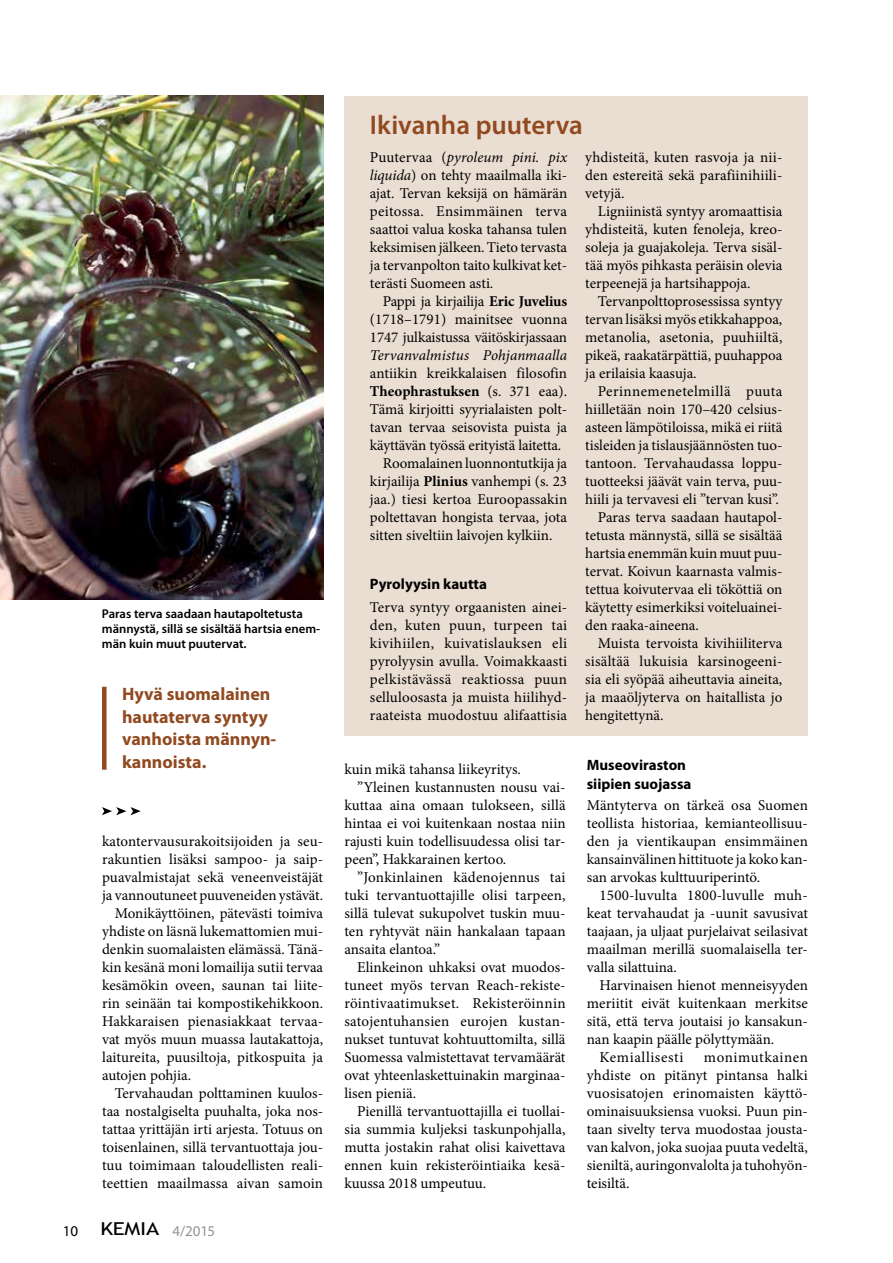
<style>
.page{position:relative;width:893px;height:1263px;background:#fff}
.page>*{position:absolute;margin:0;border:0;box-sizing:border-box;transform-origin:0 0}
.t1{font:600 27px "Myriad Pro";color:#914a20}
.t2{font:700 18px/22.5px "Myriad Pro";color:#914a20}
.t3{font:15px/18px "Minion Pro";color:#000;text-align:justify}
.t4{font:700 15px/18.9px "Myriad Pro";color:#000}
.t5{font:15px "Minion Pro";letter-spacing:.02em;color:#000}
.t6{font:italic 15px "Minion Pro";letter-spacing:.005em;color:#000}
.t7{font:700 15px "Minion Pro";color:#000}
.t8{font:15px "Minion Pro";letter-spacing:.03em;color:#000}
.t9{font:15px "Minion Pro";letter-spacing:.04em;color:#000}
.t10{font:15px "Myriad Pro";color:#939598}
.t11{font:15px "Myriad Pro";color:#000}
.t12{font:600 12.75px/15px "Myriad Pro";color:#000}
.s1{font-family:"Trebuchet MS";font-size:17.85px;color:#000}
.s2{font-style:italic}
.s3{font-weight:700}
.s4{font-weight:400}
</style>
<div class="page">
<img style="left:0;top:96px;width:323px;height:504px">
<div style="left:345px;top:96px;width:463px;height:640px;background:#eaddd2"></div>
<svg style="left:102px;top:807px;width:39px;height:8px"></svg>
<div style="left:102px;top:687px;width:5px;height:83px;background:#914a20"></div>
<p class="t12" style="left:102px;top:607px;width:220px">Paras terva saadaan hautapoltetusta männystä, sillä se sisältää hartsia enem&shy;män kuin muut puutervat.</p>
<p class="t2" style="left:122px;top:683px;width:156px">Hyvä suomalainen hautaterva syntyy vanhoista männyn&shy;kannoista.</p>
<p class="t3" style="left:102px;top:832px;width:223px">katontervausurakoitsijoiden ja seu-</p>
<p class="t3" style="left:102px;top:850px;width:223px">rakuntien lisäksi sampoo- ja saip-</p>
<p class="t3" style="left:102px;top:868px;width:223px">puavalmistajat sekä veneenveistäjät</p>
<p class="t3" style="left:102px;top:886px;width:223px">ja vannoutuneet puuveneiden ystävät.</p>
<p class="t3" style="left:115px;top:904px;width:210px">Monikäyttöinen, pätevästi toimiva</p>
<p class="t3" style="left:102px;top:922px;width:223px">yhdiste on läsnä lukemattomien mui-</p>
<p class="t3" style="left:102px;top:940px;width:223px">denkin suomalaisten elämässä. Tänä-</p>
<p class="t3" style="left:102px;top:958px;width:223px">kin kesänä moni lomailija sutii tervaa</p>
<p class="t3" style="left:102px;top:976px;width:223px">kesämökin oveen, saunan tai liite-</p>
<p class="t3" style="left:102px;top:994px;width:223px">rin seinään tai kompostikehikkoon.</p>
<p class="t3" style="left:102px;top:1012px;width:223px">Hakkaraisen pienasiakkaat tervaa-</p>
<p class="t3" style="left:102px;top:1030px;width:223px">vat myös muun muassa lautakattoja,</p>
<p class="t3" style="left:102px;top:1048px;width:223px">laitureita, puusiltoja, pitkospuita ja</p>
<p class="t3" style="left:102px;top:1066px;width:91px">autojen pohjia.</p>
<p class="t3" style="left:115px;top:1084px;width:210px">Tervahaudan polttaminen kuulos-</p>
<p class="t3" style="left:102px;top:1102px;width:223px">taa nostalgiselta puuhalta, joka nos-</p>
<p class="t3" style="left:102px;top:1120px;width:223px">tattaa yrittäjän irti arjesta. Totuus on</p>
<p class="t3" style="left:102px;top:1138px;width:223px">toisenlainen, sillä tervantuottaja jou-</p>
<p class="t3" style="left:102px;top:1156px;width:223px">tuu toimimaan taloudellisten reali-</p>
<p class="t3" style="left:102px;top:1174px;width:223px">teettien maailmassa aivan samoin</p>
<p class="t11" style="left:63px;top:1222px;width:17px">10</p>
<p class="t10" style="left:100px;top:1222px;width:116px"><span class="s1">KEMIA</span> 4/2015</p>
<h1 class="t1" style="left:370px;top:110px;width:214px">Ikivanha puuterva</h1>
<p class="t3" style="left:370px;top:148px;width:199px">Puutervaa (<span class="s2">pyroleum pini. pix liquida</span>) on tehty maailmalla iki&shy;ajat. Tervan keksijä on hämärän peitossa. Ensimmäinen terva saattoi valua koska tahansa tulen keksimisen jälkeen. Tieto tervasta ja tervanpolton taito kulkivat ket&shy;terästi Suomeen asti.</p>
<p class="t3" style="left:370px;top:292px;width:199px;text-indent:13px">Pappi ja kirjailija <span class="s3">Eric Juvelius </span>(1718–1791) mainitsee vuonna 1747 julkaistussa väitö skirjassaan</p>
<p class="t6" style="left:370px;top:345px;width:199px">Tervanvalmistus Pohjanmaalla</p>
<p class="t3" style="left:370px;top:364px;width:199px">antiikin kreikkalaisen filosofin</p>
<p class="t7" style="left:370px;top:381px;width:199px">Theophrastuksen <span class="s4">(s. 371 eaa).</span></p>
<p class="t3" style="left:370px;top:400px;width:199px">Tämä kirjoitti syyrialaisten polt-</p>
<p class="t3" style="left:370px;top:418px;width:199px">tavan tervaa seisovista puista ja</p>
<p class="t3" style="left:370px;top:436px;width:193px">käyttävän työssä erityistä laitetta.</p>
<p class="t3" style="left:383px;top:454px;width:186px">Roomalainen luonnontutkija ja</p>
<p class="t3" style="left:370px;top:472px;width:199px">kirjailija <span class="s3">Plinius</span> vanhempi (s. 23</p>
<p class="t3" style="left:370px;top:490px;width:199px">jaa.) tiesi kertoa Euroopassakin</p>
<p class="t3" style="left:370px;top:508px;width:199px">poltettavan hongista tervaa, jota</p>
<p class="t3" style="left:370px;top:526px;width:184px">sitten siveltiin laivojen kylkiin.</p>
<p class="t4" style="left:370px;top:574px;width:119px">Pyrolyysin kautta</p>
<p class="t3" style="left:370px;top:598px;width:199px">Terva syntyy orgaanisten ainei&shy;den, kuten puun, turpeen tai kivihiilen, kuivatislauksen eli pyrolyysin avulla. Voimakkaasti pelkistävässä reaktiossa puun selluloosasta ja muista hiilihyd&shy;raateista muodostuu alifaattisia</p>
<p class="t3" style="left:344px;top:760px;width:178px">kuin mikä tahansa liikeyritys.</p>
<p class="t3" style="left:357px;top:778px;width:210px">”Yleinen kustannusten nousu vai-</p>
<p class="t3" style="left:344px;top:796px;width:223px">kuttaa aina omaan tulokseen, sillä</p>
<p class="t3" style="left:344px;top:814px;width:223px">hintaa ei voi kuitenkaan nostaa niin</p>
<p class="t3" style="left:344px;top:832px;width:223px">rajusti kuin todellisuudessa olisi tar-</p>
<p class="t3" style="left:344px;top:850px;width:163px">peen”, Hakkarainen kertoo.</p>
<p class="t3" style="left:357px;top:868px;width:210px">”Jonkinlainen kädenojennus tai</p>
<p class="t3" style="left:344px;top:886px;width:223px">tuki tervantuottajille olisi tarpeen,</p>
<p class="t3" style="left:344px;top:904px;width:223px">sillä tulevat sukupolvet tuskin muu-</p>
<p class="t3" style="left:344px;top:922px;width:223px">ten ryhtyvät näin hankalaan tapaan</p>
<p class="t3" style="left:344px;top:940px;width:97px">ansaita elantoa.”</p>
<p class="t3" style="left:357px;top:958px;width:210px">Elinkeinon uhkaksi ovat muodos-</p>
<p class="t3" style="left:344px;top:976px;width:223px">tuneet myös tervan Reach-rekiste-</p>
<p class="t5" style="left:344px;top:993px;width:223px">röintivaatimukset. Rekisteröinnin</p>
<p class="t3" style="left:344px;top:1012px;width:223px">satojentuhansien eurojen kustan-</p>
<p class="t3" style="left:344px;top:1030px;width:223px">nukset tuntuvat kohtuuttomilta, sillä</p>
<p class="t3" style="left:344px;top:1048px;width:223px">Suomessa valmistettavat tervamäärät</p>
<p class="t3" style="left:344px;top:1066px;width:223px">ovat yhteenlaskettuinakin marginaa-</p>
<p class="t3" style="left:344px;top:1084px;width:73px">lisen pieniä.</p>
<p class="t3" style="left:357px;top:1102px;width:210px">Pienillä tervantuottajilla ei tuollai-</p>
<p class="t3" style="left:344px;top:1120px;width:223px">sia summia kuljeksi taskunpohjalla,</p>
<p class="t3" style="left:344px;top:1138px;width:223px">mutta jostakin rahat olisi kaivettava</p>
<p class="t3" style="left:344px;top:1156px;width:223px">ennen kuin rekisteröintiaika kesä-</p>
<p class="t3" style="left:344px;top:1174px;width:143px">kuussa 2018 umpeutuu.</p>
<p class="t3" style="left:585px;top:148px;width:199px">yhdisteitä, kuten rasvoja ja nii&shy;den estereitä sekä parafiinihiili&shy;vetyjä.</p>
<p class="t3" style="left:585px;top:202px;width:199px;text-indent:13px">Ligniinistä syntyy aromaattisia yhdisteitä, kuten fenoleja, kreo&shy;soleja ja guajakoleja. Terva sisäl&shy;tää myös pihkasta peräisin olevia terpeenejä ja hartsihappoja.</p>
<p class="t3" style="left:585px;top:292px;width:199px;text-indent:13px">Tervanpolttoprosessissa syntyy tervan lisäksi myös etikkahappoa, metanolia, asetonia, puuhiiltä, pikeä, raakatärpättiä, puuhappoa ja erilaisia kaasuja.</p>
<p class="t8" style="left:598px;top:381px;width:186px">Perinnemenetelmillä puuta</p>
<p class="t3" style="left:585px;top:400px;width:199px">hiilletään noin 170–420 celsius-</p>
<p class="t3" style="left:585px;top:418px;width:199px">asteen lämpötiloissa, mikä ei riitä</p>
<p class="t3" style="left:585px;top:436px;width:199px">tisleiden ja tislausjäännösten tuo-</p>
<p class="t3" style="left:585px;top:454px;width:199px">tantoon. Tervahaudassa loppu-</p>
<p class="t3" style="left:585px;top:472px;width:199px">tuotteeksi jäävät vain terva, puu-</p>
<p class="t3" style="left:585px;top:490px;width:195px">hiili ja tervavesi eli ”tervan kusi”.</p>
<p class="t3" style="left:598px;top:508px;width:186px">Paras terva saadaan hautapol-</p>
<p class="t3" style="left:585px;top:526px;width:199px">tetusta männystä, sillä se sisältää</p>
<p class="t3" style="left:585px;top:544px;width:199px">hartsia enemmän kuin muut puu-</p>
<p class="t3" style="left:585px;top:562px;width:199px">tervat. Koivun kaarnasta valmis-</p>
<p class="t3" style="left:585px;top:580px;width:199px">tettua koivutervaa eli tököttiä on</p>
<p class="t3" style="left:585px;top:598px;width:199px">käytetty esimerkiksi voiteluainei-</p>
<p class="t3" style="left:585px;top:616px;width:115px">den raaka-aineena.</p>
<p class="t3" style="left:598px;top:634px;width:186px">Muista tervoista kivihiiliterva</p>
<p class="t3" style="left:585px;top:652px;width:199px">sisältää lukuisia karsinogeeni-</p>
<p class="t3" style="left:585px;top:670px;width:199px">sia eli syöpää aiheuttavia aineita,</p>
<p class="t3" style="left:585px;top:688px;width:199px">ja maaöljyterva on haitallista jo</p>
<p class="t3" style="left:585px;top:706px;width:80px">hengitettynä.</p>
<p class="t4" style="left:587px;top:755px;width:106px">Museoviraston siipien suojassa</p>
<p class="t3" style="left:587px;top:796px;width:223px">Mäntyterva on tärkeä osa Suomen teollista historiaa, kemianteollisuu&shy;den ja vientikaupan ensimmäinen kansainvälinen hittituote ja koko kan&shy;san arvokas kulttuuriperintö.</p>
<p class="t3" style="left:587px;top:886px;width:223px;text-indent:13px">1500-luvulta 1800-luvulle muh&shy;keat tervahaudat ja -uunit savusivat taajaan, ja uljaat purjelaivat seilasivat maailman merillä suomalaisella ter&shy;valla silattuina.</p>
<p class="t3" style="left:600px;top:976px;width:210px">Harvinaisen hienot menneisyyden</p>
<p class="t3" style="left:587px;top:994px;width:223px">meriitit eivät kuitenkaan merkitse</p>
<p class="t3" style="left:587px;top:1012px;width:223px">sitä, että terva joutaisi jo kansakun-</p>
<p class="t3" style="left:587px;top:1030px;width:189px">nan kaapin päälle pölyttymään.</p>
<p class="t9" style="left:600px;top:1047px;width:85px">Kemiallisesti</p>
<p class="t3" style="left:587px;top:1048px;width:223px;text-indent:117px">monimutkainen yhdiste on pitänyt pintansa halki vuosisatojen erinomaisten käyttö&shy;ominaisuuksiensa vuoksi. Puun pin&shy;taan sivelty terva muodostaa jousta&shy;van kalvon, joka suojaa puuta vedeltä, sieniltä, auringonvalolta ja tuhohyön&shy;teisiltä.</p>
</div>
